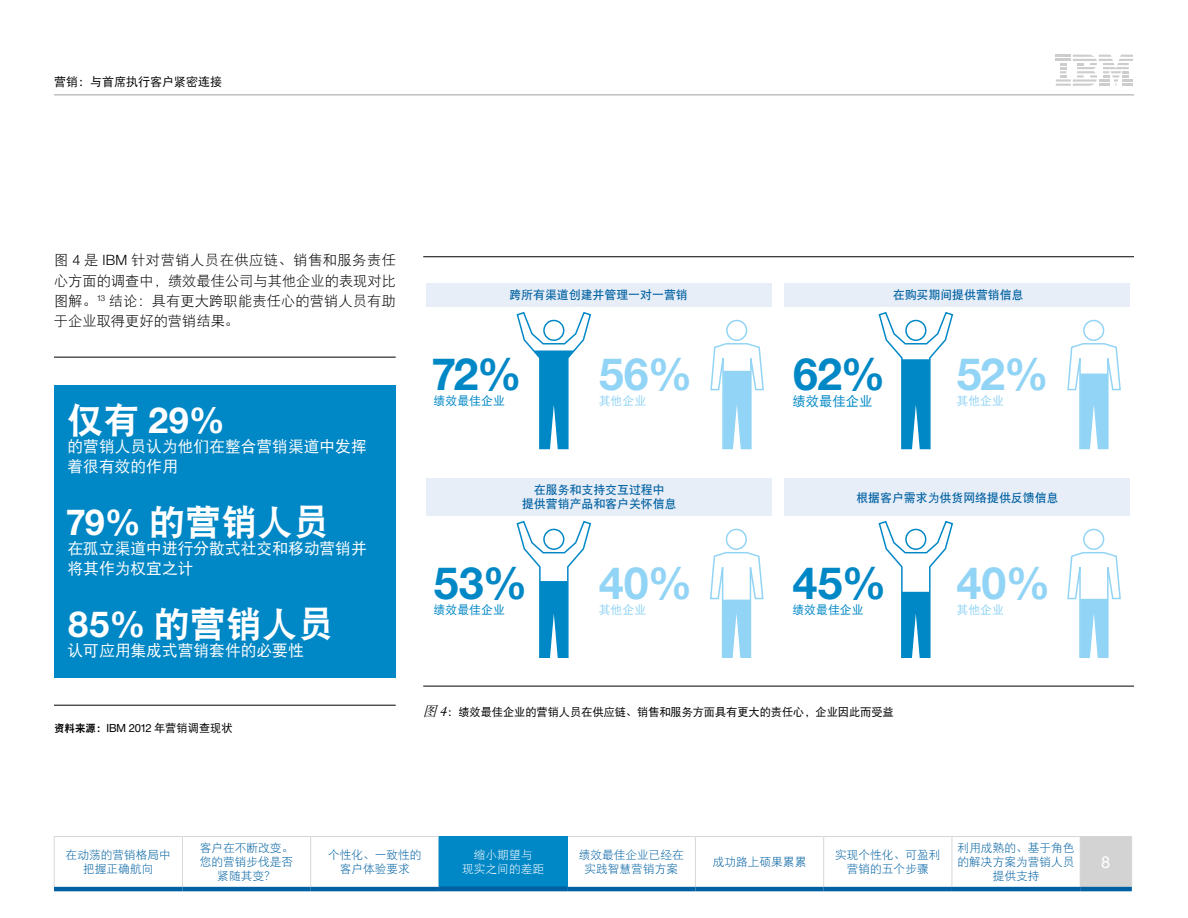
<style>
.page{position:relative;width:1188px;height:918px;background:#fff}
.page>*{position:absolute;margin:0;border:0;box-sizing:border-box;transform-origin:0 0}
.t1{font:44.55px "Helv Neue Boldfor IBM";letter-spacing:-.02em;color:#0087c6}
.t2{font:44.55px "Helv Neue Boldfor IBM";letter-spacing:-.02em;color:#92d4f5}
.t3{font:36px "DF Hei W9";color:#fff}
.t4{font:36px "Helv Neue Boldfor IBM";color:#fff}
.t5{font:16.5px "Helv Neue Romanfor IBM";color:#fff}
.t6{font:15.75px/19.5px "DF Hei W5";color:#fff}
.t7{font:14.25px/20.2px "DF Hei W3";color:#000;text-align:justify}
.t8{font:13.35px "DF Hei W5";color:#0087c6}
.t9{font:12px "DF Hei W5";color:#000}
.t10{font:11.85px/14.1px "DF Hei W7";color:#0061a2;text-align:center}
.t11{font:11.85px "DF Hei W5";color:#0087c6}
.t12{font:11.85px "DF Hei W5";color:#92d4f5}
.t13{font:11.7px/14.2px "DF Hei W3";color:#0061a2;text-align:center}
.t14{font:11.7px/14.2px "DF Hei W3";color:#fff;text-align:center}
.t15{font:11.25px "DF Hei W5";letter-spacing:-.01em;color:#000}
.t16{font:11.25px "Helv Neue Romanfor IBM";color:#000}
.s1{font-family:"Helv Neue Lightfor IBM"}
.s2{font-family:"DF Hei W9"}
.s3{font-family:"Helv Neue Boldfor IBM"}
.s4{font-family:"DF Hei W9";font-size:10.5px}
.s5{font-family:"DF Hei W5"}
.s6{font-family:"DF Song W5";font-style:italic;font-size:13.5px}
.s7{font-family:"Janson Text LT Pro";font-style:italic;font-size:13.5px}
</style>
<div class="page">
<hr style="left:54px;top:94px;width:1080px;height:1px;background:#9fa0a0">
<svg style="left:1056px;top:55px;width:77px;height:31px"></svg>
<svg style="left:183px;top:837px;width:512px;height:50px"></svg>
<div style="left:1080px;top:837px;width:52px;height:52px;background:#d3d3d4"></div>
<hr style="left:54px;top:836px;width:128px;height:1px;background:#d7d7d8">
<hr style="left:54px;top:837px;width:1px;height:50px;background:#d7d7d8">
<hr style="left:182px;top:836px;width:129px;height:1px;background:#d7d7d8">
<hr style="left:182px;top:837px;width:1px;height:50px;background:#d7d7d8">
<hr style="left:311px;top:836px;width:128px;height:1px;background:#d7d7d8">
<hr style="left:310px;top:837px;width:1px;height:50px;background:#d7d7d8">
<hr style="left:567px;top:836px;width:128px;height:1px;background:#d7d7d8">
<hr style="left:567px;top:837px;width:1px;height:50px;background:#d7d7d8">
<hr style="left:695px;top:836px;width:129px;height:1px;background:#d7d7d8">
<hr style="left:695px;top:837px;width:1px;height:50px;background:#d7d7d8">
<hr style="left:824px;top:836px;width:128px;height:1px;background:#d7d7d8">
<hr style="left:823px;top:837px;width:1px;height:50px;background:#d7d7d8">
<hr style="left:952px;top:836px;width:128px;height:1px;background:#d7d7d8">
<hr style="left:952px;top:837px;width:1px;height:50px;background:#d7d7d8">
<hr style="left:1080px;top:836px;width:52px;height:1px;background:#d7d7d8">
<hr style="left:1080px;top:837px;width:1px;height:50px;background:#d7d7d8">
<hr style="left:1131px;top:837px;width:1px;height:50px;background:#d7d7d8">
<hr style="left:54px;top:887px;width:128px;height:4px;background:#0061a2">
<hr style="left:182px;top:887px;width:129px;height:4px;background:#0061a2">
<hr style="left:311px;top:887px;width:128px;height:4px;background:#0061a2">
<hr style="left:567px;top:887px;width:128px;height:4px;background:#0061a2">
<hr style="left:695px;top:887px;width:129px;height:4px;background:#0061a2">
<hr style="left:824px;top:887px;width:128px;height:4px;background:#0061a2">
<hr style="left:952px;top:887px;width:128px;height:4px;background:#0061a2">
<hr style="left:1080px;top:887px;width:52px;height:4px;background:#0061a2">
<div style="left:427px;top:283px;width:345px;height:24px;background:#e8eef7"></div>
<div style="left:785px;top:283px;width:345px;height:24px;background:#e8eef7"></div>
<div style="left:427px;top:478px;width:345px;height:37px;background:#e8eef7"></div>
<div style="left:785px;top:478px;width:345px;height:37px;background:#e8eef7"></div>
<svg style="left:516px;top:311px;width:76px;height:139px"></svg>
<div style="left:726px;top:320px;width:21px;height:21px;border:1px solid #92d4f5;border-radius:50%"></div>
<svg style="left:710px;top:338px;width:54px;height:111px"></svg>
<svg style="left:516px;top:520px;width:76px;height:137px"></svg>
<div style="left:726px;top:529px;width:21px;height:21px;border:1px solid #92d4f5;border-radius:50%"></div>
<svg style="left:710px;top:546px;width:54px;height:111px"></svg>
<svg style="left:878px;top:520px;width:76px;height:137px"></svg>
<div style="left:1083px;top:529px;width:21px;height:21px;border:1px solid #92d4f5;border-radius:50%"></div>
<svg style="left:1067px;top:546px;width:54px;height:111px"></svg>
<svg style="left:878px;top:311px;width:76px;height:139px"></svg>
<div style="left:1083px;top:320px;width:21px;height:21px;border:1px solid #92d4f5;border-radius:50%"></div>
<svg style="left:1067px;top:338px;width:54px;height:112px"></svg>
<hr style="left:423px;top:256px;width:711px;height:1px;background:#000">
<hr style="left:423px;top:686px;width:711px;height:1px;background:#000">
<hr style="left:54px;top:357px;width:342px;height:1px;background:#000">
<hr style="left:54px;top:705px;width:342px;height:1px;background:#000">
<div style="left:54px;top:385px;width:341px;height:292px;background:#0087c6"></div>
<div style="left:439px;top:837px;width:128px;height:52px;background:#0087c6"></div>
<div style="left:439px;top:886px;width:128px;height:5px;background:#0061a2"></div>
<hr style="left:439px;top:836px;width:128px;height:1px;background:#0087c6">
<hr style="left:567px;top:837px;width:1px;height:49px;background:#0087c6">
<p class="t9" style="left:54px;top:76px;width:169px">营销：与首席执行客户紧密连接</p>
<p class="t7" style="left:54px;top:250px;width:344px">图 <span class="s1">4</span> 是 <span class="s1">IBM</span> 针对营销人员在供应链、销售和服务责任心方面的调查中，绩效最佳公司与其他企业的表现对比图解。<sup>13</sup> 结论：具有更大跨职能责任心的营销人员有助于企业取得更好的营销结果。</p>
<h2 class="t4" style="left:68px;top:397px;width:159px"><span class="s2">仅有</span> 29%</h2>
<h3 class="t6" style="left:68px;top:437px;width:301px">的营销人员认为他们在整合营销渠道中发挥着很有效的作用</h3>
<h2 class="t3" style="left:68px;top:504px;width:263px"><span class="s3">79%</span> 的营销人员</h2>
<h3 class="t6" style="left:68px;top:539px;width:301px">在孤立渠道中进行分散式社交和移动营销并将其作为权宜之计</h3>
<h2 class="t3" style="left:68px;top:606px;width:268px"><span class="s3">85%</span> 的营销人员</h2>
<h3 class="t6" style="left:68px;top:641px;width:238px">认可应用集成式营销套件的必要性</h3>
<p class="t16" style="left:54px;top:721px;width:180px"><span class="s4">资料来源：</span>IBM 2012 <span class="s5">年营销调查现状</span></p>
<p class="t10" style="left:509px;top:288px;width:180px">跨所有渠道创建并管理一对一营销</p>
<p class="t10" style="left:893px;top:288px;width:132px">在购买期间提供营销信息</p>
<h1 class="t1" style="left:434px;top:346px;width:89px">72%</h1>
<p class="t11" style="left:434px;top:395px;width:73px">绩效最佳企业</p>
<h1 class="t2" style="left:599px;top:346px;width:95px">56%</h1>
<h1 class="t1" style="left:792px;top:346px;width:94px">62%</h1>
<h1 class="t2" style="left:956px;top:346px;width:93px">52%</h1>
<p class="t12" style="left:599px;top:395px;width:49px">其他企业</p>
<p class="t8" style="left:792px;top:395px;width:82px">绩效最佳企业</p>
<p class="t12" style="left:956px;top:395px;width:49px">其他企业</p>
<p class="t10" style="left:522px;top:483px;width:156px">在服务和支持交互过程中<br>提供营销产品和客户关怀信息</p>
<p class="t10" style="left:856px;top:491px;width:204px">根据客户需求为供货网络提供反馈信息</p>
<h1 class="t1" style="left:434px;top:555px;width:95px">53%</h1>
<h1 class="t2" style="left:599px;top:555px;width:95px">40%</h1>
<h1 class="t1" style="left:792px;top:555px;width:95px">45%</h1>
<h1 class="t2" style="left:956px;top:555px;width:95px">40%</h1>
<p class="t11" style="left:434px;top:604px;width:73px">绩效最佳企业</p>
<p class="t12" style="left:599px;top:604px;width:49px">其他企业</p>
<p class="t11" style="left:792px;top:604px;width:73px">绩效最佳企业</p>
<p class="t12" style="left:956px;top:604px;width:49px">其他企业</p>
<p class="t15" style="left:423px;top:706px;width:472px"><span class="s6">图</span> <span class="s7">4</span>：绩效最佳企业的营销人员在供应链、销售和服务方面具有更大的责任心，企业因此而受益</p>
<p class="t13" style="left:66px;top:848px;width:107px">在动荡的营销格局中把握正确航向</p>
<p class="t13" style="left:200px;top:840px;width:95px">客户在不断改变。您的营销步伐是否紧随其变？</p>
<p class="t13" style="left:328px;top:848px;width:95px">个性化、一致性的客户体验要求</p>
<p class="t13" style="left:579px;top:848px;width:107px">绩效最佳企业已经在实践智慧营销方案</p>
<p class="t13" style="left:713px;top:855px;width:95px">成功路上硕果累累</p>
<p class="t13" style="left:835px;top:848px;width:107px">实现个性化、可盈利营销的五个步骤</p>
<p class="t13" style="left:958px;top:840px;width:118px">利用成熟的、基于角色的解决方案为营销人员提供支持</p>
<p class="t14" style="left:462px;top:847px;width:83px">缩小期望与<br>现实之间的差距</p>
<h3 class="t5" style="left:1101px;top:852px;width:11px">8</h3>
</div>
